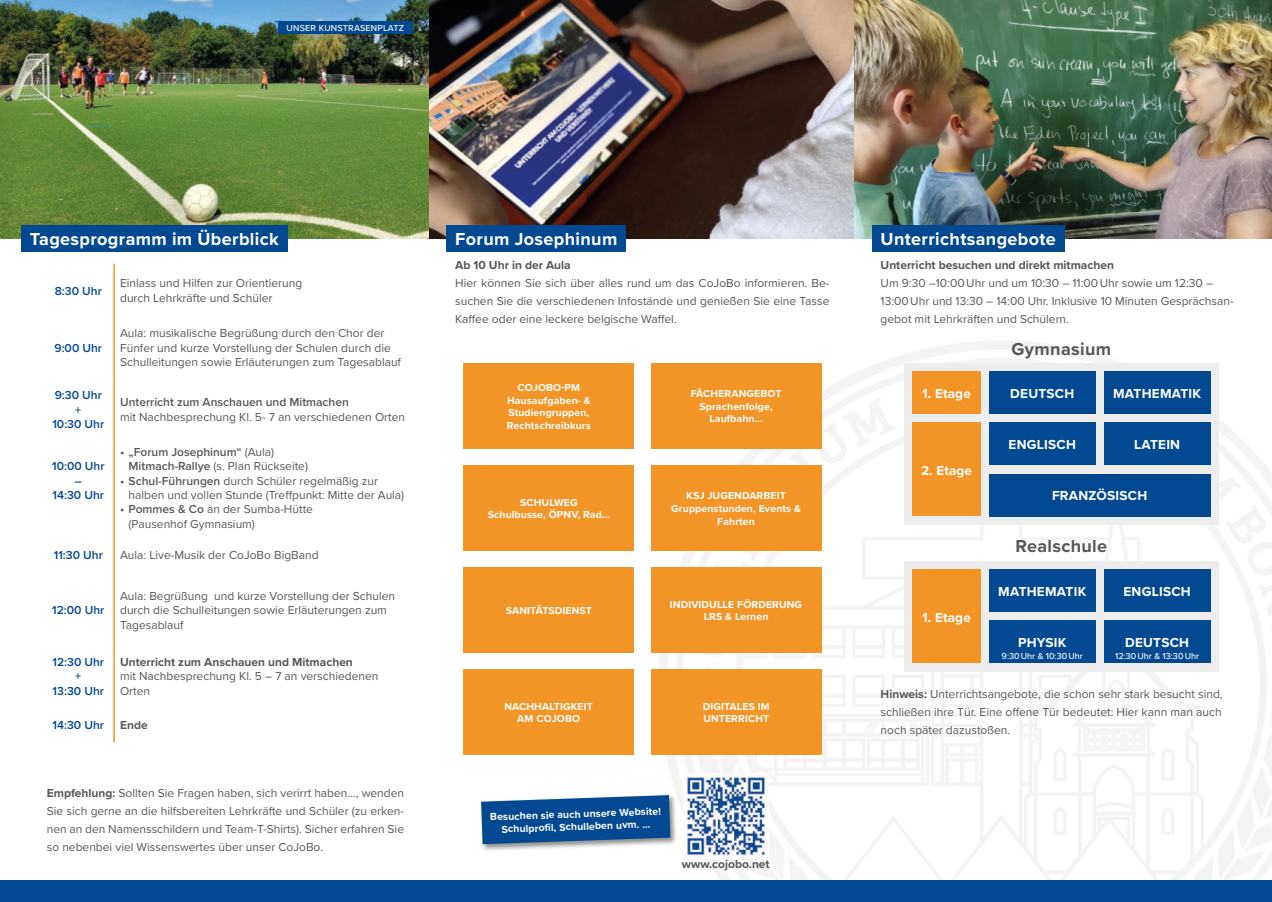
<style>
.page{position:relative;width:1272px;height:902px;background:#fff}
.page>*{position:absolute;margin:0;border:0;box-sizing:border-box;transform-origin:0 0}
.t1{font:700 18px "Proxima Nova";letter-spacing:.02em;color:#fff}
.t2{font:700 18px "Proxima Nova";letter-spacing:.02em;color:#575756}
.t3{font:700 13.5px "Proxima Nova";letter-spacing:.02em;color:#fff}
.t4{font:12px/18px "Proxima Nova";color:#575756}
.t5{font:700 12px "Proxima Nova";color:#575756}
.t6{font:600 12px/14.4px "Proxima Nova";color:#575756}
.t7{font:600 12px/14.4px "Proxima Nova";color:#034991;text-align:center}
.t8{font:700 10.5px/12.6px "Proxima Nova";letter-spacing:.01em;color:#fff;text-align:center}
.t9{font:500 9px "Proxima Nova";letter-spacing:.01em;color:#fff}
.s1{font-weight:400}
.s2{font-weight:600}
.s3{font-weight:700}
</style>
<div class="page">
<img style="left:0;top:0;width:1271px;height:238px">
<div style="left:21px;top:225px;width:266px;height:26px;background:#034991"></div>
<div style="left:446px;top:225px;width:180px;height:26px;background:#034991"></div>
<div style="left:872px;top:225px;width:192px;height:26px;background:#034991"></div>
<div style="left:278px;top:21px;width:134px;height:13px;background:#034991"></div>
<hr style="left:113px;top:264px;width:2px;height:52px;background:#f39426">
<hr style="left:113px;top:316px;width:2px;height:61px;background:#f39426">
<hr style="left:113px;top:377px;width:2px;height:63px;background:#f39426">
<hr style="left:113px;top:440px;width:2px;height:93px;background:#f39426">
<hr style="left:113px;top:533px;width:2px;height:42px;background:#f39426">
<hr style="left:113px;top:575px;width:2px;height:69px;background:#f39426">
<hr style="left:113px;top:644px;width:2px;height:63px;background:#f39426">
<hr style="left:113px;top:707px;width:2px;height:35px;background:#f39426">
<svg style="left:658px;top:341px;width:561px;height:469px"></svg>
<svg style="left:692px;top:373px;width:579px;height:507px"></svg>
<svg style="left:1061px;top:663px;width:210px;height:217px"></svg>
<svg style="left:689px;top:663px;width:251px;height:217px"></svg>
<div style="left:0;top:880px;width:1271px;height:21px;background:#034991"></div>
<div style="left:904px;top:561px;width:314px;height:110px;background:#ededed"></div>
<div style="left:989px;top:569px;width:106px;height:43px;background:#034991"></div>
<div style="left:1103px;top:569px;width:107px;height:43px;background:#034991"></div>
<div style="left:912px;top:569px;width:68px;height:94px;background:#f39426"></div>
<div style="left:1103px;top:620px;width:107px;height:43px;background:#034991"></div>
<div style="left:989px;top:620px;width:106px;height:43px;background:#034991"></div>
<div style="left:904px;top:363px;width:314px;height:161px;background:#ededed"></div>
<div style="left:989px;top:371px;width:106px;height:43px;background:#034991"></div>
<div style="left:1103px;top:371px;width:107px;height:43px;background:#034991"></div>
<div style="left:912px;top:371px;width:68px;height:43px;background:#f39426"></div>
<div style="left:1103px;top:422px;width:107px;height:43px;background:#034991"></div>
<div style="left:989px;top:422px;width:106px;height:43px;background:#034991"></div>
<div style="left:912px;top:422px;width:68px;height:94px;background:#f39426"></div>
<div style="left:989px;top:473px;width:221px;height:43px;background:#034991"></div>
<div style="left:651px;top:465px;width:170px;height:85px;background:#f39426"></div>
<div style="left:651px;top:363px;width:170px;height:85px;background:#f39426"></div>
<div style="left:464px;top:465px;width:170px;height:85px;background:#f39426"></div>
<div style="left:464px;top:363px;width:170px;height:85px;background:#f39426"></div>
<div style="left:463px;top:567px;width:171px;height:85px;background:#f39426"></div>
<div style="left:651px;top:567px;width:170px;height:85px;background:#f39426"></div>
<div style="left:479px;top:793px;width:198px;height:58px;background:#1d1d1b;opacity:.5"></div>
<svg style="left:481px;top:795px;width:189px;height:49px"></svg>
<img style="left:683px;top:773px;width:85px;height:85px">
<div style="left:463px;top:669px;width:171px;height:85px;background:#f39426"></div>
<div style="left:651px;top:669px;width:170px;height:85px;background:#f39426"></div>
<p class="t9" style="left:286px;top:24px;width:119px">UNSER KUNSTRASENPLATZ</p>
<h1 class="t1" style="left:30px;top:230px;width:250px">Tagesprogramm im Überblick</h1>
<h1 class="t1" style="left:455px;top:230px;width:164px">Forum Josephinum</h1>
<h1 class="t1" style="left:880px;top:230px;width:177px">Unterrichtsangebote</h1>
<p class="t7" style="left:55px;top:284px;width:49px">8:30 Uhr</p>
<p class="t4" style="left:120px;top:277px;width:184px;line-height:14.4px">Einlass und Hilfen zur Orientierung durch Lehrkräfte und Schüler</p>
<p class="t7" style="left:54px;top:341px;width:49px">9:00 Uhr</p>
<p class="t4" style="left:120px;top:326px;width:282px;line-height:14.4px">Aula: musikalische Begrüßung durch den Chor der<br>Fünfer und kurze Vorstellung der Schulen durch die<br>Schulleitungen sowie Erläuterungen zum Tagesablauf</p>
<p class="t7" style="left:52px;top:388px;width:53px">9:30 Uhr +<br>10:30 Uhr</p>
<p class="t6" style="left:120px;top:396px;width:230px">Unterricht zum Anschauen und Mitmachen</p>
<p class="t4" style="left:120px;top:408px;width:286px">mit Nachbesprechung Kl. 5- 7 an verschiedenen Orten</p>
<p class="t7" style="left:52px;top:459px;width:54px">10:00 Uhr –<br>14:30 Uhr</p>
<p class="t6" style="left:129px;top:445px;width:181px;text-indent:-9px">• „Forum Josephinum“ <span class="s1">(Aula)<br></span>Mitmach-Rallye <span class="s1">(s. Plan Rückseite)</span></p>
<p class="t4" style="left:129px;top:474px;width:277px;line-height:14.4px;text-indent:-9px"><span class="s2">• Schul-Führungen</span> durch Schüler regelmäßig zur halben und vollen Stunde (Treffpunkt: Mitte der Aula)</p>
<p class="t4" style="left:129px;top:503px;width:186px;line-height:14.4px;text-indent:-9px"><span class="s2">• Pommes &amp; Co</span> an der Sumba-Hütte (Pausenhof Gymnasium)</p>
<p class="t7" style="left:54px;top:548px;width:51px">11:30 Uhr</p>
<p class="t4" style="left:120px;top:546px;width:200px">Aula: Live-Musik der CoJoBo BigBand</p>
<p class="t7" style="left:52px;top:603px;width:54px">12:00 Uhr</p>
<p class="t4" style="left:120px;top:589px;width:276px;line-height:14.4px">Aula: Begrüßung und kurze Vorstellung der Schulen durch die Schulleitungen sowie Erläuterungen zum<br>Tagesablauf</p>
<p class="t7" style="left:52px;top:655px;width:53px">12:30 Uhr +<br>13:30 Uhr</p>
<p class="t5" style="left:120px;top:655px;width:234px">Unterricht zum Anschauen und Mitmachen</p>
<p class="t4" style="left:120px;top:669px;width:260px;line-height:14.4px">mit Nachbesprechung Kl. 5 – 7 an verschiedenen<br>Orten</p>
<p class="t7" style="left:53px;top:718px;width:53px">14:30 Uhr</p>
<p class="t5" style="left:120px;top:719px;width:29px">Ende</p>
<p class="t4" style="left:47px;top:784px;width:359px;text-align:justify"><span class="s3">Empfehlung:</span> Sollten Sie Fragen haben, sich verirrt haben…, wenden Sie sich gerne an die hilfsbereiten Lehrkräfte und Schüler (zu erken&shy;nen an den Namensschildern und Team-T-Shirts). Sicher erfahren Sie so nebenbei viel Wissenswertes über unser CoJoBo.</p>
<p class="t5" style="left:455px;top:259px;width:117px">Ab 10 Uhr in der Aula</p>
<p class="t4" style="left:455px;top:275px;width:376px;text-align:justify">Hier können Sie sich über alles rund um das CoJoBo informieren. Be&shy;suchen Sie die verschiedenen Infostände und genießen Sie eine Tasse Kaffee oder eine leckere belgische Waffel.</p>
<p class="t8" style="left:507px;top:381px;width:85px">COJOBO-PM<br>Hausaufgaben- &amp;<br>Studiengruppen,<br>Rechtschreibkurs</p>
<p class="t8" style="left:487px;top:496px;width:124px">SCHULWEG<br>Schulbusse, ÖPNV, Rad…</p>
<p class="t8" style="left:690px;top:387px;width:92px">FÄCHERANGEBOT<br>Sprachenfolge,<br>Laufbahn…</p>
<p class="t8" style="left:671px;top:489px;width:131px">KSJ JUGENDARBEIT<br>Gruppenstunden, Events &amp;<br>Fahrten</p>
<p class="t8" style="left:506px;top:604px;width:88px">SANITÄTSDIENST</p>
<p class="t8" style="left:670px;top:598px;width:134px">INDIVIDULLE FÖRDERUNG<br>LRS &amp; Lernen</p>
<p class="t8" style="left:504px;top:700px;width:90px">NACHHALTIGKEIT<br>AM COJOBO</p>
<p class="t8" style="left:702px;top:700px;width:69px;text-align:left">DIGITALES IM<br>UNTERRICHT</p>
<p class="t8" style="left:490px;top:810px;width:172px;rotate:-2deg">Besuchen sie auch unsere Website!<br>Schulprofi l, Schulleben uvm. …</p>
<p class="t5" style="left:682px;top:857px;width:89px">www.cojobo.net</p>
<p class="t5" style="left:880px;top:259px;width:235px">Unterricht besuchen und direkt mitmachen</p>
<p class="t4" style="left:880px;top:275px;width:354px">Um 9:30 –10:00 Uhr und um 10:30 – 11:00 Uhr sowie um 12:30 –<br>13:00 Uhr und 13:30 – 14:00 Uhr. Inklusive 10 Minuten Gesprächsan&shy;gebot mit Lehrkräften und Schülern.</p>
<h1 class="t2" style="left:1011px;top:339px;width:101px">Gymnasium</h1>
<p class="t3" style="left:922px;top:386px;width:50px">1. Etage</p>
<p class="t3" style="left:1010px;top:386px;width:66px">DEUTSCH</p>
<p class="t3" style="left:1113px;top:386px;width:89px">MATHEMATIK</p>
<p class="t3" style="left:1008px;top:437px;width:69px">ENGLISCH</p>
<p class="t3" style="left:1134px;top:437px;width:48px">LATEIN</p>
<p class="t3" style="left:921px;top:463px;width:53px">2. Etage</p>
<p class="t3" style="left:1051px;top:488px;width:97px">FRANZÖSISCH</p>
<h1 class="t2" style="left:1015px;top:537px;width:93px">Realschule</h1>
<p class="t3" style="left:922px;top:610px;width:50px">1. Etage</p>
<p class="t3" style="left:998px;top:584px;width:89px">MATHEMATIK</p>
<p class="t3" style="left:1123px;top:584px;width:69px">ENGLISCH</p>
<p class="t3" style="left:1018px;top:635px;width:50px">PHYSIK</p>
<p class="t9" style="left:1001px;top:652px;width:83px">9:30 Uhr &amp; 10:30 Uhr</p>
<p class="t3" style="left:1125px;top:635px;width:66px">DEUTSCH</p>
<p class="t9" style="left:1115px;top:652px;width:85px">12:30 Uhr &amp; 13:30 Uhr</p>
<p class="t4" style="left:880px;top:686px;width:343px;text-align:justify"><span class="s3">Hinweis:</span> Unterrichtsangebote, die schon sehr stark besucht sind, schließen ihre Tür. Eine offene Tür bedeutet: Hier kann man auch noch später dazustoßen.</p>
</div>
